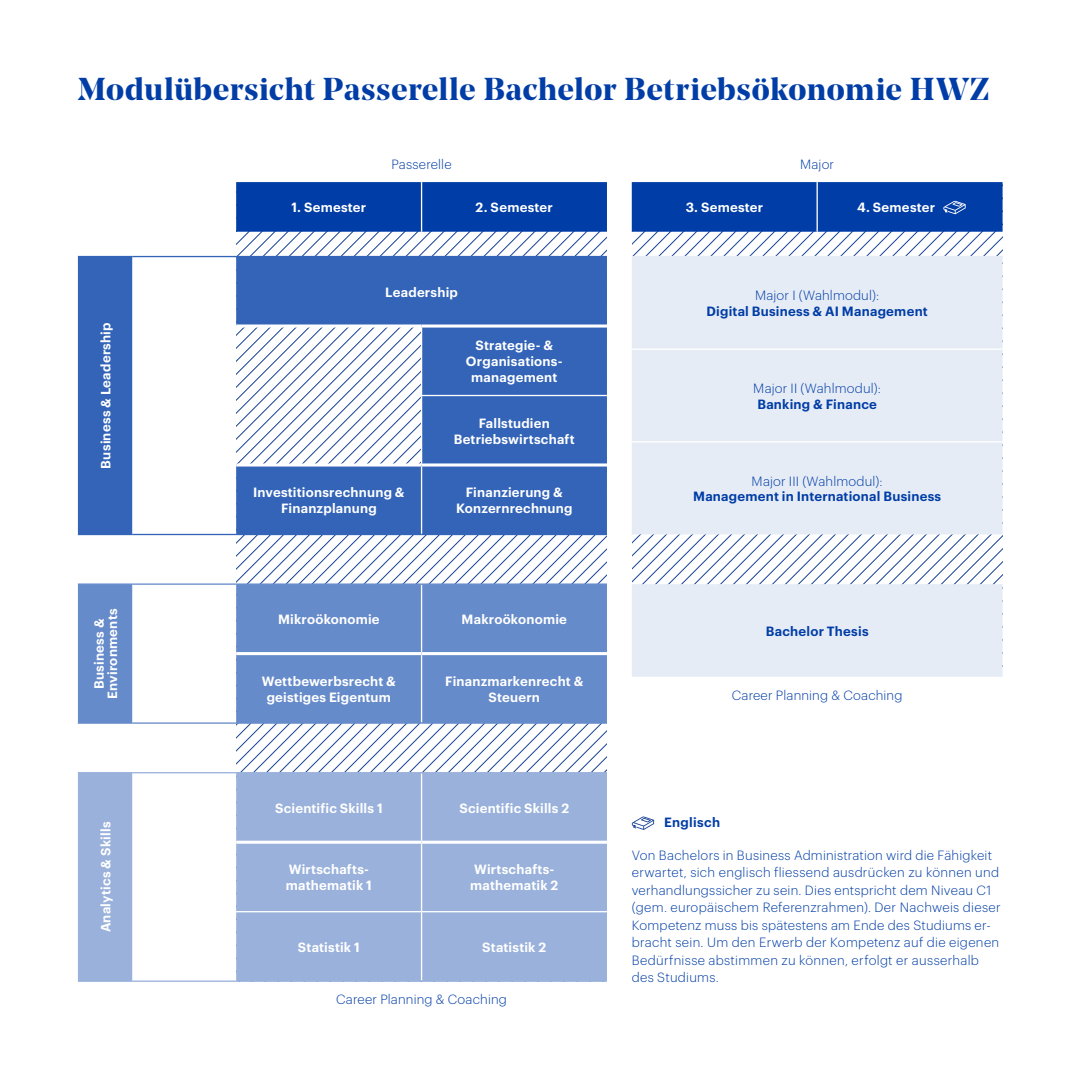
<style>
.page{position:relative;width:1082px;height:1082px;background:#fff}
.page>*{position:absolute;margin:0;border:0;box-sizing:border-box;transform-origin:0 0}
.t1{font:700 31.5px "Noe Display";letter-spacing:.02em;color:#003da6}
.t2{font:300 13.12px/17.5px "Graphik";letter-spacing:.02em;color:#003da6}
.t3{font:600 13.12px/15.8px "Graphik";letter-spacing:.015em;color:#fff;text-align:center}
.t4{font:600 13.12px "Graphik";letter-spacing:.02em;color:#003da6}
</style>
<div class="page">
<svg style="left:236px;top:232px;width:370px;height:540px"></svg>
<svg style="left:632px;top:232px;width:370px;height:24px"></svg>
<svg style="left:631px;top:816px;width:23px;height:14px"></svg>
<div style="left:236px;top:182px;width:371px;height:50px;background:#003da6"></div>
<svg style="left:78px;top:257px;width:529px;height:277px;fill:#3364b8"></svg>
<svg style="left:78px;top:584px;width:529px;height:138px;fill:#668bca"></svg>
<svg style="left:78px;top:773px;width:529px;height:207px;fill:#99b1db"></svg>
<hr style="left:421px;top:182px;width:1px;height:50px;background:#fff">
<hr style="left:421px;top:773px;width:1px;height:67px;background:#fff">
<hr style="left:421px;top:843px;width:1px;height:68px;background:#fff">
<hr style="left:236px;top:911px;width:185px;height:1px;background:#fff">
<hr style="left:421px;top:911px;width:186px;height:1px;background:#fff">
<hr style="left:421px;top:912px;width:1px;height:68px;background:#fff">
<hr style="left:421px;top:584px;width:1px;height:68px;background:#fff">
<hr style="left:421px;top:655px;width:1px;height:67px;background:#fff">
<hr style="left:421px;top:327px;width:1px;height:68px;background:#fff">
<hr style="left:421px;top:395px;width:186px;height:1px;background:#fff">
<hr style="left:421px;top:396px;width:1px;height:67px;background:#fff">
<hr style="left:421px;top:466px;width:1px;height:68px;background:#fff">
<hr style="left:236px;top:324px;width:185px;height:3px;background:#fff">
<hr style="left:421px;top:324px;width:186px;height:3px;background:#fff">
<hr style="left:236px;top:463px;width:185px;height:3px;background:#fff">
<hr style="left:421px;top:463px;width:186px;height:3px;background:#fff">
<hr style="left:236px;top:652px;width:185px;height:3px;background:#fff">
<hr style="left:421px;top:652px;width:186px;height:3px;background:#fff">
<hr style="left:236px;top:840px;width:185px;height:3px;background:#fff">
<hr style="left:421px;top:840px;width:186px;height:3px;background:#fff">
<hr style="left:78px;top:256px;width:54px;height:1px;background:#3364b8">
<hr style="left:132px;top:256px;width:104px;height:1px;background:#3364b8">
<hr style="left:78px;top:534px;width:54px;height:1px;background:#3364b8">
<hr style="left:132px;top:534px;width:104px;height:1px;background:#3364b8">
<hr style="left:78px;top:583px;width:54px;height:1px;background:#668bca">
<hr style="left:132px;top:583px;width:104px;height:1px;background:#668bca">
<hr style="left:78px;top:722px;width:54px;height:1px;background:#668bca">
<hr style="left:132px;top:722px;width:104px;height:1px;background:#668bca">
<hr style="left:78px;top:772px;width:54px;height:1px;background:#99b1db">
<hr style="left:132px;top:772px;width:104px;height:1px;background:#99b1db">
<hr style="left:78px;top:980px;width:54px;height:1px;background:#99b1db">
<hr style="left:132px;top:980px;width:104px;height:1px;background:#99b1db">
<hr style="left:236px;top:772px;width:185px;height:1px;background:#99b1db">
<hr style="left:421px;top:772px;width:186px;height:1px;background:#99b1db">
<hr style="left:236px;top:980px;width:185px;height:1px;background:#99b1db">
<hr style="left:421px;top:980px;width:186px;height:1px;background:#99b1db">
<hr style="left:236px;top:583px;width:185px;height:1px;background:#668bca">
<hr style="left:421px;top:583px;width:186px;height:1px;background:#668bca">
<hr style="left:236px;top:722px;width:185px;height:1px;background:#668bca">
<hr style="left:421px;top:722px;width:186px;height:1px;background:#668bca">
<hr style="left:236px;top:256px;width:185px;height:1px;background:#3364b8">
<hr style="left:421px;top:256px;width:186px;height:1px;background:#3364b8">
<hr style="left:236px;top:534px;width:185px;height:1px;background:#3364b8">
<hr style="left:421px;top:534px;width:186px;height:1px;background:#3364b8">
<svg style="left:632px;top:257px;width:370px;height:419px;background:#e5ebf5"></svg>
<hr style="left:631px;top:348px;width:186px;height:2px;background:#fff">
<hr style="left:817px;top:348px;width:185px;height:2px;background:#fff">
<hr style="left:631px;top:441px;width:186px;height:1px;background:#fff">
<hr style="left:817px;top:441px;width:185px;height:1px;background:#fff">
<hr style="left:631px;top:256px;width:186px;height:1px;background:#e6ecf6">
<hr style="left:817px;top:256px;width:185px;height:1px;background:#e6ecf6">
<div style="left:631px;top:182px;width:371px;height:50px;background:#003da6"></div>
<h1 class="t1" style="left:78px;top:69px;width:913px">Modulübersicht Passerelle Bachelor Betriebsökonomie HWZ</h1>
<p class="t2" style="left:391px;top:154px;width:62px">Passerelle</p>
<p class="t3" style="left:291px;top:198px;width:76px">1. Semester</p>
<p class="t3" style="left:475px;top:198px;width:79px">2. Semester</p>
<p class="t3" style="left:97px;top:468px;width:147px;rotate:-90deg">Business &amp; Leadership</p>
<p class="t3" style="left:385px;top:283px;width:74px">Leadership</p>
<p class="t3" style="left:466px;top:336px;width:97px">Strategie- &amp;<br>Organisations&shy;management</p>
<p class="t3" style="left:454px;top:414px;width:122px">Fallstudien<br>Betriebswirtschaft</p>
<p class="t3" style="left:253px;top:483px;width:153px">Investitionsrechnung &amp;<br>Finanzplanung</p>
<p class="t3" style="left:456px;top:483px;width:118px">Finanzierung &amp;<br>Konzernrechnung</p>
<p class="t3" style="left:91px;top:698px;width:91px;line-height:13.1px;rotate:-90deg">Business &amp;<br>Environments</p>
<p class="t3" style="left:278px;top:610px;width:103px">Mikroökonomie</p>
<p class="t3" style="left:461px;top:610px;width:107px">Makroökonomie</p>
<p class="t3" style="left:262px;top:672px;width:136px">Wettbewerbsrecht &amp; geistiges Eigentum</p>
<p class="t3" style="left:445px;top:672px;width:140px">Finanzmarkenrecht &amp;<br>Steuern</p>
<p class="t3" style="left:97px;top:932px;width:112px;rotate:-90deg">Analytics &amp; Skills</p>
<p class="t3" style="left:275px;top:799px;width:109px">Scientific Skills 1</p>
<p class="t3" style="left:459px;top:799px;width:111px">Scientific Skills 2</p>
<p class="t3" style="left:286px;top:860px;width:88px;text-align:left">Wirtschafts&shy;mathematik 1</p>
<p class="t3" style="left:470px;top:860px;width:90px">Wirtschafts&shy;mathematik 2</p>
<p class="t3" style="left:298px;top:938px;width:63px">Statistik 1</p>
<p class="t3" style="left:482px;top:938px;width:65px">Statistik 2</p>
<p class="t2" style="left:336px;top:989px;width:172px">Career Planning &amp; Coaching</p>
<p class="t2" style="left:800px;top:154px;width:36px">Major</p>
<p class="t3" style="left:685px;top:198px;width:79px">3. Semester</p>
<p class="t3" style="left:857px;top:198px;width:79px">4. Semester</p>
<p class="t2" style="left:755px;top:286px;width:126px">Major I (Wahlmodul):</p>
<p class="t4" style="left:706px;top:301px;width:223px">Digital Business &amp; AI Management</p>
<p class="t2" style="left:753px;top:378px;width:129px">Major II (Wahlmodul):</p>
<p class="t4" style="left:757px;top:394px;width:121px">Banking &amp; Finance</p>
<p class="t2" style="left:751px;top:471px;width:133px">Major III (Wahlmodul):</p>
<p class="t4" style="left:693px;top:486px;width:250px">Management in International Business</p>
<p class="t4" style="left:765px;top:621px;width:104px">Bachelor Thesis</p>
<p class="t2" style="left:731px;top:685px;width:172px">Career Planning &amp; Coaching</p>
<p class="t4" style="left:664px;top:812px;width:58px">Englisch</p>
<p class="t2" style="left:631px;top:845px;width:370px">Von Bachelors in Business Administration wird die Fähigkeit erwartet, sich englisch fliessend ausdrücken zu können und verhandlungssicher zu sein. Dies entspricht dem Niveau C1 (gem. europäischem Referenzrahmen). Der Nachweis dieser Kompetenz muss bis spätestens am Ende des Studiums er&shy;bracht sein. Um den Erwerb der Kompetenz auf die eigenen Bedürfnisse abstimmen zu können, erfolgt er ausserhalb des Studiums.</p>
</div>
